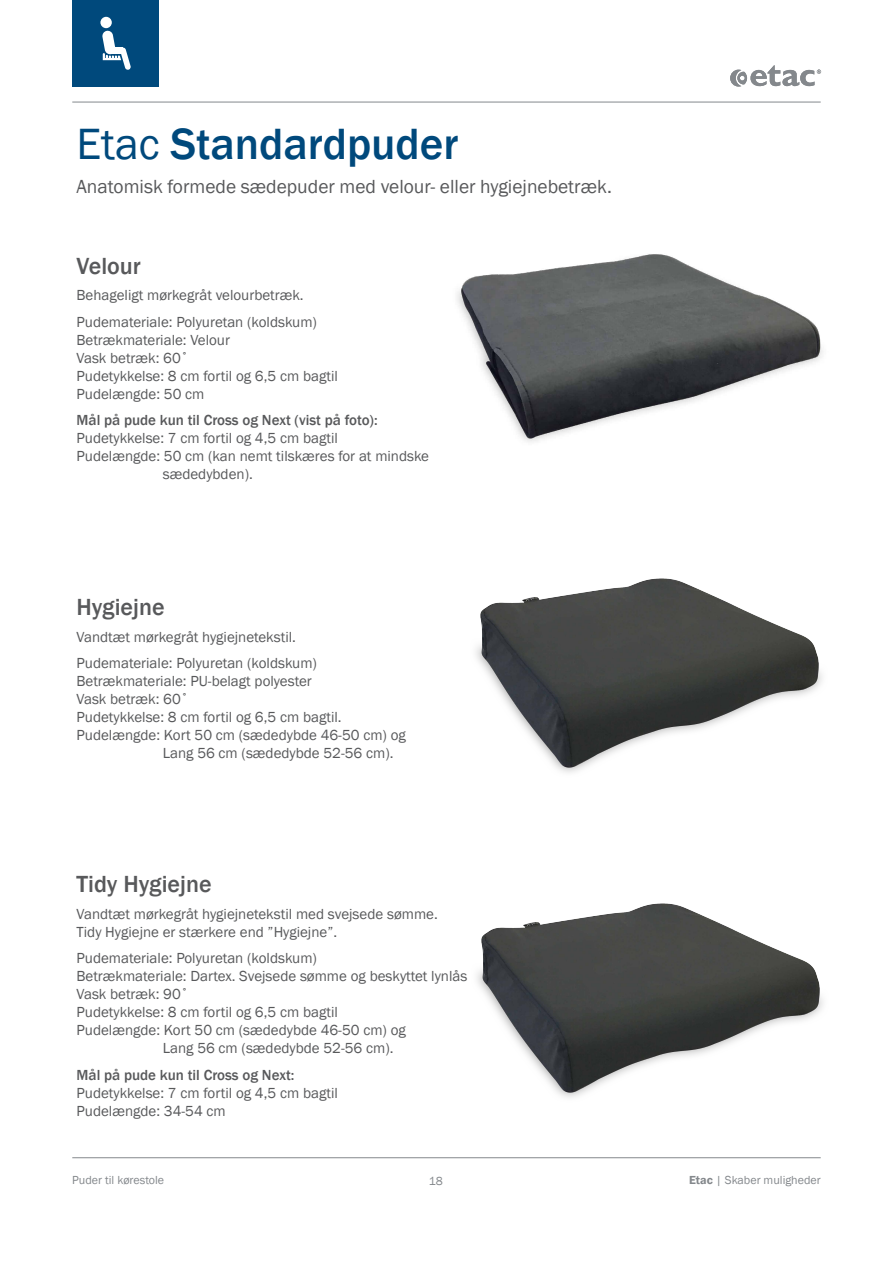
<style>
.page{position:relative;width:893px;height:1263px;background:#fff}
.page>*{position:absolute;margin:0;border:0;box-sizing:border-box;transform-origin:0 0}
.t1{font:500 45px "Franklin Gothic";color:#00497c}
.t2{font:500 24px "Franklin Gothic";color:#58595b}
.t3{font:19.5px "Franklin Gothic";color:#58595b}
.t4{font:15px/18px "Franklin Gothic";color:#58595b}
.t5{font:500 15px "Franklin Gothic";color:#58595b}
.t6{font:12px "Franklin Gothic";color:#84888c}
.s1{font-weight:400}
.s2{font-weight:600}
</style>
<div class="page">
<hr style="left:72px;top:102px;width:749px;height:1px;background:#84888c">
<hr style="left:72px;top:1157px;width:749px;height:1px;background:#84888c">
<div style="left:72px;top:0;width:87px;height:87px;background:#00497c"></div>
<div style="left:100px;top:17px;width:12px;height:11px;background:#fff;border-radius:50%"></div>
<svg style="left:102px;top:30px;width:29px;height:40px"></svg>
<svg style="left:730px;top:65px;width:91px;height:22px"></svg>
<img style="left:457px;top:254px;width:366px;height:188px">
<img style="left:477px;top:903px;width:346px;height:195px">
<img style="left:476px;top:578px;width:346px;height:195px">
<h1 class="t1" style="left:77px;top:116px;width:383px"><span class="s1">Etac</span> Standardpuder</h1>
<h3 class="t3" style="left:77px;top:174px;width:537px">Anatomisk formede sædepuder med velour- eller hygiejnebetræk.</h3>
<h2 class="t2" style="left:77px;top:251px;width:66px">Velour</h2>
<p class="t4" style="left:77px;top:282px;width:242px;line-height:26.5px">Behageligt mørkegråt velourbetræk.<br>Pudemateriale: Polyuretan (koldskum)</p>
<p class="t4" style="left:77px;top:331px;width:263px">Betrækmateriale: Velour<br>Vask betræk: 60˚<br>Pudetykkelse: 8 cm fortil og 6,5 cm bagtil<br>Pudelængde: 50 cm</p>
<p class="t5" style="left:77px;top:411px;width:303px">Mål på pude kun til Cross og Next (vist på foto):</p>
<p class="t4" style="left:77px;top:430px;width:263px">Pudetykkelse: 7 cm fortil og 4,5 cm bagtil</p>
<p class="t4" style="left:77px;top:448px;width:354px">Pudelængde: 50 cm (kan nemt tilskæres for at mindske</p>
<p class="t4" style="left:163px;top:466px;width:92px">sædedybden).</p>
<h2 class="t2" style="left:77px;top:592px;width:90px">Hygiejne</h2>
<p class="t4" style="left:77px;top:624px;width:242px;line-height:26.5px">Vandtæt mørkegråt hygiejnetekstil.<br>Pudemateriale: Polyuretan (koldskum)</p>
<p class="t4" style="left:77px;top:672px;width:237px">Betrækmateriale: PU-belagt polyester</p>
<p class="t4" style="left:77px;top:690px;width:113px">Vask betræk: 60˚</p>
<p class="t4" style="left:77px;top:708px;width:267px">Pudetykkelse: 8 cm fortil og 6,5 cm bagtil.</p>
<p class="t4" style="left:77px;top:726px;width:331px">Pudelængde: Kort 50 cm (sædedybde 46-50 cm) og</p>
<p class="t4" style="left:163px;top:744px;width:232px">Lang 56 cm (sædedybde 52-56 cm).</p>
<h2 class="t2" style="left:77px;top:869px;width:137px">Tidy Hygiejne</h2>
<p class="t4" style="left:77px;top:905px;width:363px">Vandtæt mørkegråt hygiejnetekstil med svejsede sømme.<br>Tidy Hygiejne er stærkere end ”Hygiejne”.</p>
<p class="t4" style="left:77px;top:949px;width:242px">Pudemateriale: Polyuretan (koldskum)</p>
<p class="t4" style="left:77px;top:967px;width:392px">Betrækmateriale: Dartex. Svejsede sømme og beskyttet lynlås</p>
<p class="t4" style="left:77px;top:985px;width:113px">Vask betræk: 90˚</p>
<p class="t4" style="left:77px;top:1003px;width:263px">Pudetykkelse: 8 cm fortil og 6,5 cm bagtil</p>
<p class="t4" style="left:77px;top:1021px;width:331px">Pudelængde: Kort 50 cm (sædedybde 46-50 cm) og</p>
<p class="t4" style="left:163px;top:1039px;width:232px">Lang 56 cm (sædedybde 52-56 cm).</p>
<p class="t5" style="left:77px;top:1065px;width:219px">Mål på pude kun til Cross og Next:</p>
<p class="t4" style="left:77px;top:1084px;width:263px">Pudetykkelse: 7 cm fortil og 4,5 cm bagtil<br>Pudelængde: 34-54 cm</p>
<p class="t6" style="left:72px;top:1173px;width:93px">Puder til kørestole</p>
<p class="t6" style="left:429px;top:1174px;width:15px">18</p>
<p class="t6" style="left:689px;top:1173px;width:133px"><span class="s2">Etac</span> | Skaber muligheder</p>
</div>
